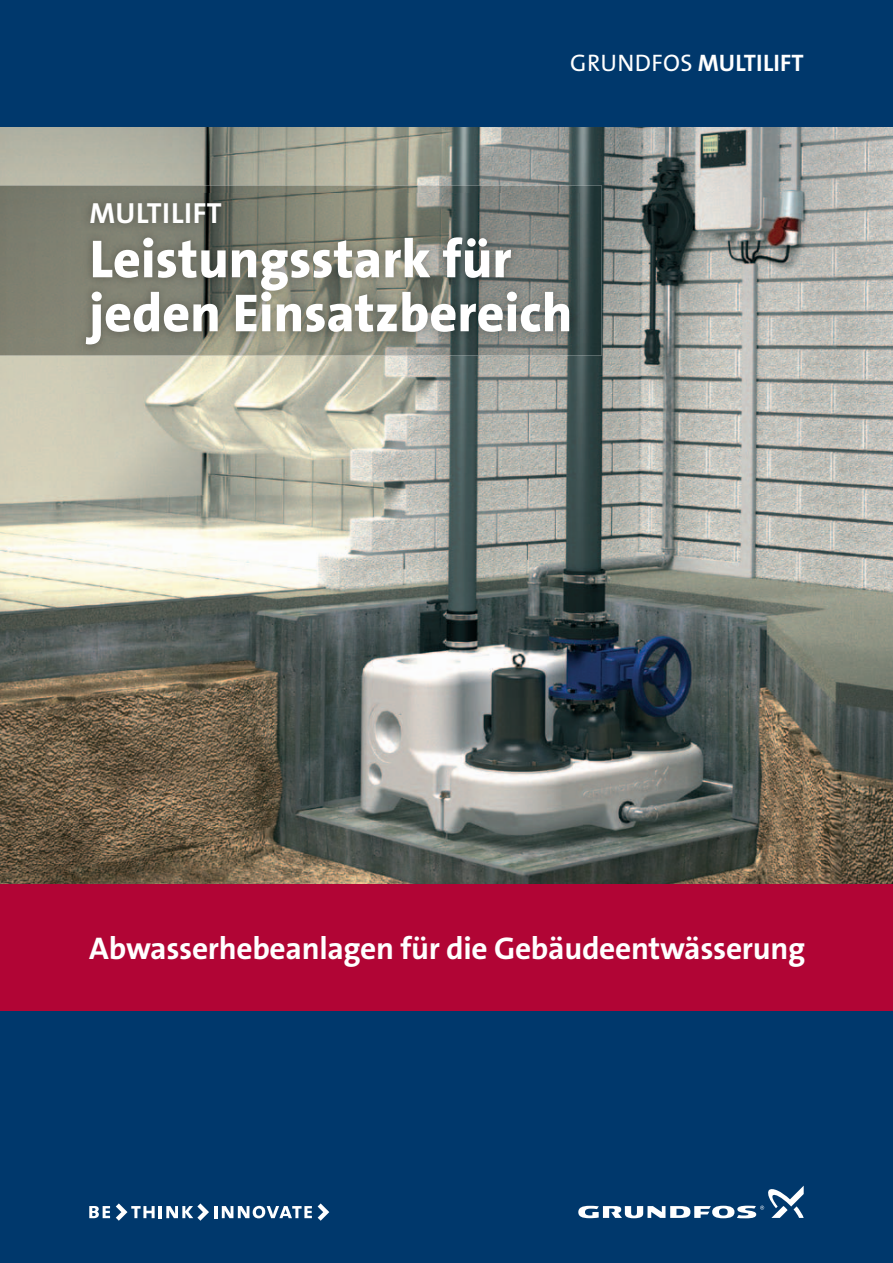
<style>
.page{position:relative;width:893px;height:1263px;background:#fff}
.page>*{position:absolute;margin:0;border:0;box-sizing:border-box;transform-origin:0 0}
.t1{font:54px/54px "Grundfos The Sans OT 8 XB";color:#fff}
.t2{font:31.5px "Grundfos The Sans OT 7 B";letter-spacing:-.01em;color:#fff}
.t3{font:29.25px "Grundfos The Sans OT 7 B";letter-spacing:.015em;color:#fff}
.t4{font:24px "Grundfos The Sans OT 7 B";color:#fff}
.s1{font-family:"Grundfos The Sans OT 5 R"}
</style>
<div class="page">
<img style="left:0;top:126px;width:893px;height:758px">
<div style="left:0;top:1010px;width:893px;height:253px;background:#00386c"></div>
<div style="left:0;top:0;width:893px;height:126px;background:#00386c"></div>
<div style="left:0;top:884px;width:893px;height:126px;background:#b10535"></div>
<img style="left:0;top:185px;width:602px;height:171px">
<img style="left:76px;top:193px;width:503px;height:162px">
<svg style="left:578px;top:1186px;width:226px;height:32px"></svg>
<svg style="left:89px;top:1206px;width:21px;height:12px"></svg>
<svg style="left:116px;top:1203px;width:196px;height:18px"></svg>
<svg style="left:318px;top:1203px;width:11px;height:18px"></svg>
<p class="t4" style="left:570px;top:51px;width:235px"><span class="s1">GRUNDFOS</span> MULTILIFT</p>
<p class="t3" style="left:89px;top:199px;width:134px">MULTILIFT</p>
<h1 class="t1" style="left:89px;top:235px;width:485px">Leistungsstark für jeden Einsatzbereich</h1>
<p class="t2" style="left:89px;top:933px;width:717px">Abwasserhebeanlagen für die Gebäudeentwässerung</p>
</div>
